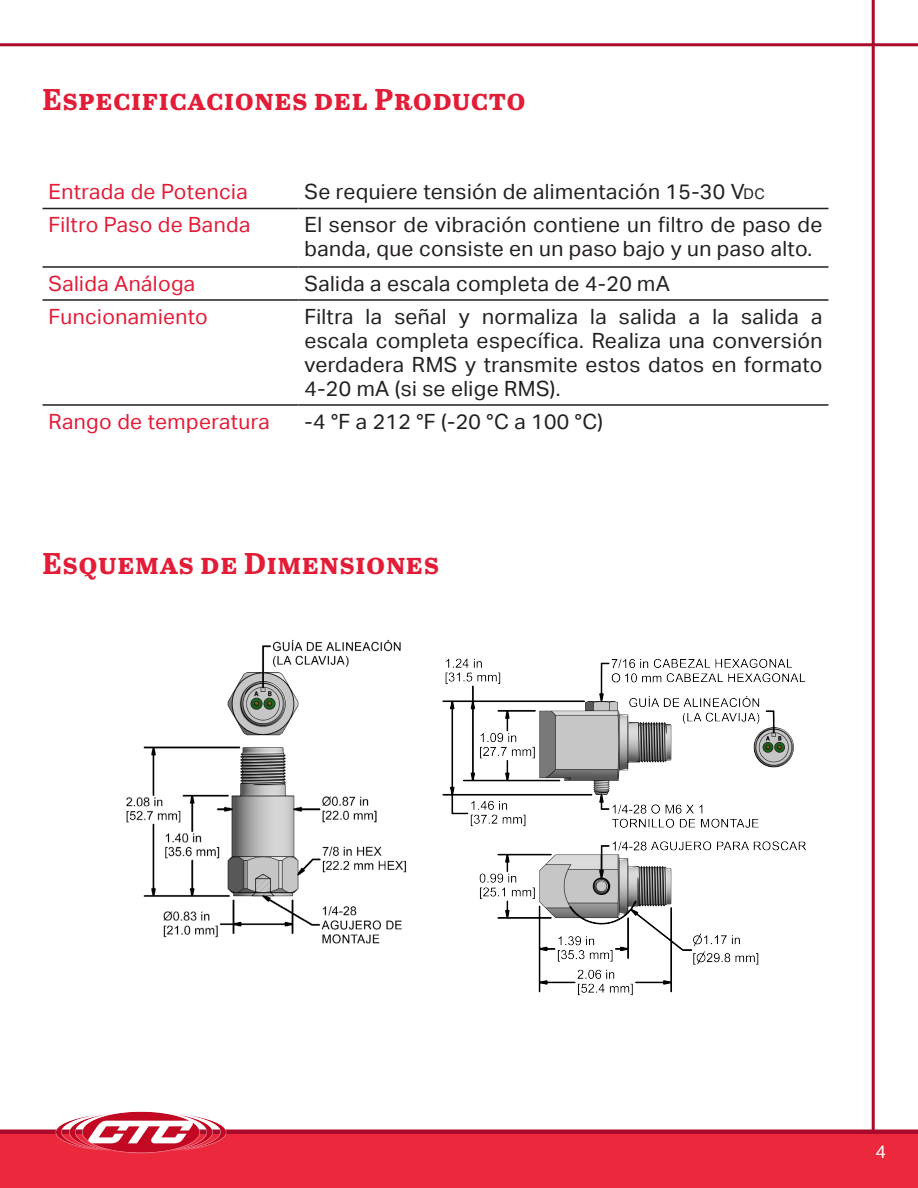
<style>
.page{position:relative;width:918px;height:1188px;background:#fff}
.page>*{position:absolute;margin:0;border:0;box-sizing:border-box;transform-origin:0 0}
.Heading{font:700 30px "Abril Text";letter-spacing:.02em;color:#e31c37}
.Body{font:21px/24px "Aktiv Grotesk";letter-spacing:.02em;color:#231f20}
.Body-2{font:21px "Aktiv Grotesk";letter-spacing:.02em;color:#e31c37}
.t1{font:18px "Aktiv Grotesk";color:#fff}
.s1{font-size:14.7px}
</style>
<div class="page">
<hr style="left:872px;top:0;width:3px;height:1188px;background:#aa0a2b">
<div style="left:0;top:1134px;width:918px;height:54px;background:#eb283c"></div>
<hr style="left:0;top:1130px;width:918px;height:4px;background:#aa0a2b">
<hr style="left:0;top:43px;width:918px;height:3px;background:#aa0a2b">
<hr style="left:43px;top:208px;width:256px;height:1px;background:#231f20">
<hr style="left:298px;top:208px;width:530px;height:1px;background:#231f20">
<hr style="left:43px;top:266px;width:256px;height:2px;background:#231f20">
<hr style="left:298px;top:266px;width:530px;height:2px;background:#231f20">
<hr style="left:43px;top:299px;width:256px;height:2px;background:#231f20">
<hr style="left:298px;top:299px;width:530px;height:2px;background:#231f20">
<hr style="left:43px;top:404px;width:256px;height:2px;background:#231f20">
<hr style="left:298px;top:404px;width:530px;height:2px;background:#231f20">
<img style="left:126px;top:639px;width:280px;height:305px">
<img style="left:442px;top:658px;width:364px;height:338px">
<img style="left:56px;top:1111px;width:170px;height:43px">
<p class="Heading" style="left:43px;top:77px;width:485px">Especificaciones del Producto</p>
<p class="Body-2" style="left:49px;top:180px;width:201px">Entrada de Potencia</p>
<p class="Body" style="left:305px;top:180px;width:462px">Se requiere tensión de alimentación 15-30 V<span class="s1">dc</span></p>
<p class="Body-2" style="left:49px;top:213px;width:203px">Filtro Paso de Banda</p>
<p class="Body" style="left:304px;top:213px;width:520px">El sensor de vibración contiene un filtro de paso de banda, que consiste en un paso bajo y un paso alto.</p>
<p class="Body-2" style="left:49px;top:271px;width:148px">Salida Análoga</p>
<p class="Body" style="left:305px;top:272px;width:367px">Salida a escala completa de 4-20 mA</p>
<p class="Body-2" style="left:49px;top:304px;width:161px">Funcionamiento</p>
<p class="Body" style="left:304px;top:305px;width:520px;text-align:justify">Filtra la señal y normaliza la salida a la salida a escala completa específica. Realiza una conversión verdadera RMS y transmite estos datos en formato 4-20 mA (si se elige RMS).</p>
<p class="Body-2" style="left:49px;top:409px;width:223px">Rango de temperatura</p>
<p class="Body" style="left:305px;top:410px;width:300px">-4 °F a 212 °F (-20 °C a 100 °C)</p>
<p class="Heading" style="left:43px;top:541px;width:398px">Esquemas de Dimensiones</p>
<p class="t1" style="left:875px;top:1142px;width:12px">4</p>
</div>
